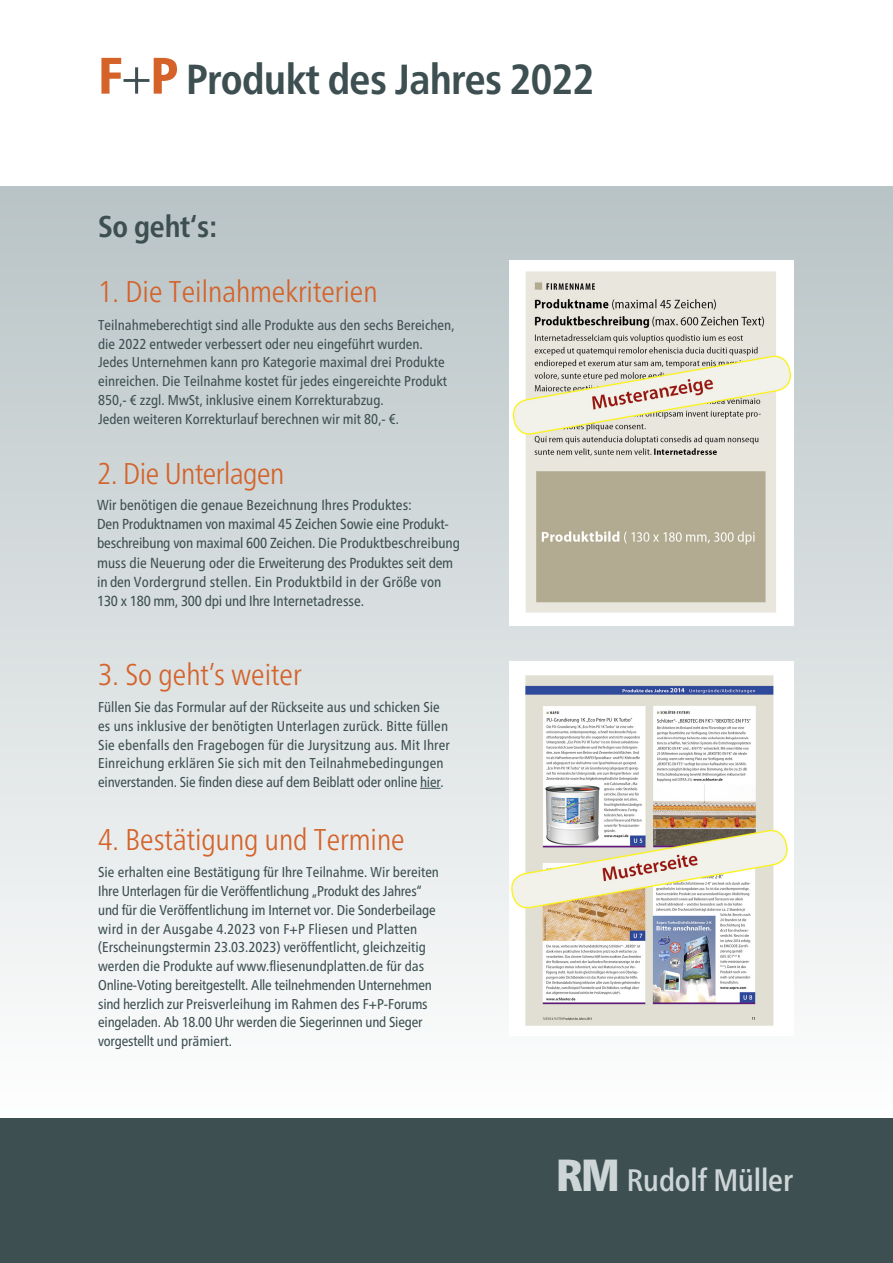
<style>
.page{position:relative;width:893px;height:1263px;background:#fff}
.page>*{position:absolute;margin:0;border:0;box-sizing:border-box;transform-origin:0 0}
.t1{font:700 condensed 42px "Frutiger Neue LT Pro";letter-spacing:-.015em;color:#3d4f51}
.t2{font:500 condensed 31.05px "Frutiger Neue LT Pro";letter-spacing:-.005em;color:#cdd5d7}
.t3{font:300 condensed 30px "Frutiger Neue LT Pro";color:#d46229}
.t4{font:700 condensed 30px "Frutiger Neue LT Pro";letter-spacing:-.01em;color:#3d4f51}
.t5{font:condensed 14.55px "Frutiger Neue LT Pro";color:#3d4f51}
.t6{font:condensed 14.25px/18.8px "Frutiger Neue LT Pro";color:#3d4f51}
.s1{font-weight:800;font-size:51.3px;color:#d46229}
.s2{font-weight:300;font-size:51.3px}
.s3{font-weight:900;font-size:45px}
</style>
<div class="page">
<div style="left:0;top:186px;width:893px;height:932px;background:linear-gradient(to bottom,#b9c4c6,#fefefe)"></div>
<div style="left:0;top:1118px;width:893px;height:145px;background:#3d4f51"></div>
<img style="left:509px;top:261px;width:285px;height:364px">
<svg style="left:420px;top:788px;width:21px;height:1px"></svg>
<div style="left:509px;top:661px;width:285px;height:375px;background:#fff"></div>
<img style="left:511px;top:675px;width:277px;height:351px">
<p class="t1" style="left:98px;top:54px;width:498px"><span class="s1">F</span><span class="s2">+</span><span class="s1">P</span> Produkt des Jahres 2022</p>
<p class="t4" style="left:98px;top:209px;width:121px">So geht‘s:</p>
<p class="t3" style="left:98px;top:274px;width:281px">1. Die Teilnahmekriterien</p>
<p class="t6" style="left:98px;top:316px;width:358px">Teilnahmeberechtigt sind alle Produkte aus den sechs Bereichen,</p>
<p class="t6" style="left:98px;top:334px;width:326px">die 2022 entweder verbessert oder neu eingeführt wurden.</p>
<p class="t6" style="left:98px;top:353px;width:348px">Jedes Unternehmen kann pro Kategorie maximal drei Produkte</p>
<p class="t6" style="left:98px;top:372px;width:350px">einreichen. Die Teilnahme kostet für jedes eingereichte Produkt</p>
<p class="t6" style="left:98px;top:391px;width:287px">850,- € zzgl. MwSt, inklusive einem Korrekturabzug.</p>
<p class="t6" style="left:98px;top:409px;width:303px">Jeden weiteren Korrekturlauf berechnen wir mit 80,- €.</p>
<p class="t3" style="left:97px;top:456px;width:189px">2. Die Unterlagen</p>
<p class="t5" style="left:97px;top:496px;width:316px">Wir benötigen die genaue Bezeichnung Ihres Produktes:</p>
<p class="t5" style="left:97px;top:516px;width:353px">Den Produktnamen von maximal 45 Zeichen Sowie eine Produkt-</p>
<p class="t5" style="left:97px;top:535px;width:364px">beschreibung von maximal 600 Zeichen. Die Produktbeschreibung</p>
<p class="t5" style="left:97px;top:554px;width:358px">muss die Neuerung oder die Erweiterung des Produktes seit dem</p>
<p class="t5" style="left:97px;top:573px;width:346px">in den Vordergrund stellen. Ein Produktbild in der Größe von</p>
<p class="t5" style="left:97px;top:592px;width:269px">130 x 180 mm, 300 dpi und Ihre Internetadresse.</p>
<p class="t3" style="left:98px;top:656px;width:205px">3. So geht’s weiter</p>
<p class="t6" style="left:98px;top:698px;width:343px">Füllen Sie das Formular auf der Rückseite aus und schicken Sie</p>
<p class="t6" style="left:98px;top:716px;width:351px">es uns inklusive der benötigten Unterlagen zurück. Bitte füllen</p>
<p class="t6" style="left:98px;top:735px;width:353px">Sie ebenfalls den Fragebogen für die Jurysitzung aus. Mit Ihrer</p>
<p class="t6" style="left:98px;top:754px;width:347px">Einreichung erklären Sie sich mit den Teilnahmebedingungen</p>
<p class="t6" style="left:98px;top:773px;width:347px">einverstanden. Sie finden diese auf dem Beiblatt oder online hier.</p>
<p class="t3" style="left:98px;top:822px;width:308px">4. Bestätigung und Termine</p>
<p class="t6" style="left:98px;top:863px;width:342px">Sie erhalten eine Bestätigung für Ihre Teilnahme. Wir bereiten</p>
<p class="t6" style="left:98px;top:881px;width:325px">Ihre Unterlagen für die Veröffentlichung „Produkt des Jahres“</p>
<p class="t6" style="left:98px;top:900px;width:339px">und für die Veröffentlichung im Internet vor. Die Sonderbeilage</p>
<p class="t6" style="left:98px;top:919px;width:321px">wird in der Ausgabe 4.2023 von F+P Fliesen und Platten</p>
<p class="t6" style="left:98px;top:938px;width:329px">(Erscheinungstermin 23.03.2023) veröffentlicht, gleichzeitig</p>
<p class="t6" style="left:98px;top:956px;width:327px">werden die Produkte auf www.fliesenundplatten.de für das</p>
<p class="t6" style="left:98px;top:975px;width:335px">Online-Voting bereitgestellt. Alle teilnehmenden Unternehmen sind herzlich zur Preisverleihung im Rahmen des F+P-Forums eingeladen. Ab 18.00 Uhr werden die Siegerinnen und Sieger</p>
<p class="t6" style="left:98px;top:1031px;width:135px">vorgestellt und prämiert.</p>
<p class="t2" style="left:556px;top:1162px;width:239px"><span class="s3">RM</span> Rudolf Müller</p>
</div>
